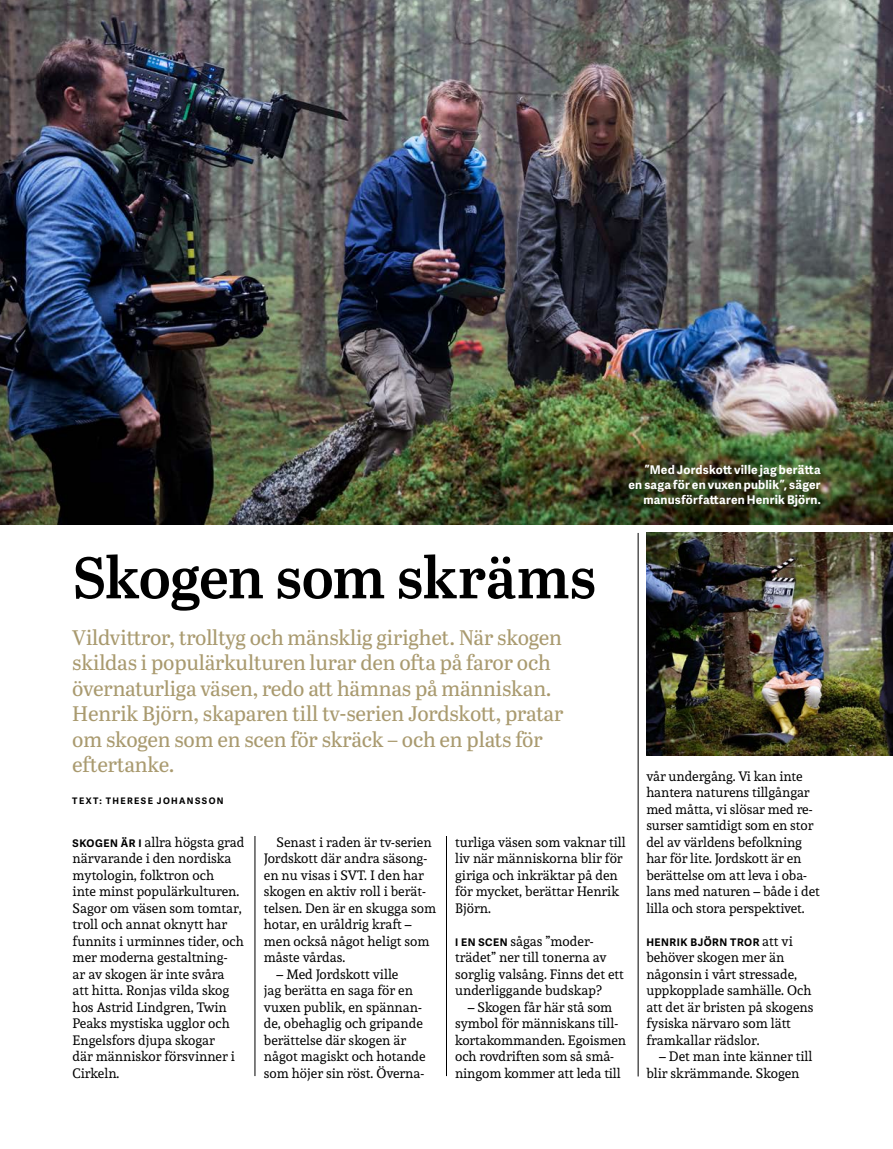
<style>
.page{position:relative;width:893px;height:1149px;background:#fff}
.page>*{position:absolute;margin:0;border:0;box-sizing:border-box;transform-origin:0 0}
.t1{font:600 58.5px "Abril Text";letter-spacing:-.01em;color:#000}
.t2{font:21px/25.5px "Abril Text";letter-spacing:-.01em;color:#a99a6f}
.t3{font:13.5px/16.5px "Andada";color:#000}
.t4{font:700 12px/15px "Adelle Sans";letter-spacing:.015em;color:#fff;text-align:right}
.t5{font:700 10.5px "Adelle Sans";letter-spacing:.05em;color:#000}
.t6{font:700 9px "Adelle Sans";letter-spacing:.155em;color:#000}
.s1{font-family:"Adelle Sans";font-weight:700;font-size:10.5px}
.s2{font-family:"Andada";font-weight:400;font-size:13.5px}
</style>
<div class="page">
<img style="left:0;top:0;width:893px;height:524px">
<hr style="left:255px;top:835px;width:1px;height:240px;background:#000">
<hr style="left:446px;top:835px;width:1px;height:240px;background:#000">
<hr style="left:638px;top:532px;width:1px;height:544px;background:#000">
<img style="left:646px;top:532px;width:247px;height:223px">
<p class="t4" style="left:628px;top:461px;width:194px">”Med Jordskott ville jag berätta en saga för en vuxen publik”, säger manusförfattaren Henrik Björn.</p>
<h1 class="t1" style="left:72px;top:534px;width:525px">Skogen som skräms</h1>
<p class="t2" style="left:72px;top:623px;width:493px">Vildvittror, trolltyg och mänsklig girighet. När skogen skildas i populärkulturen lurar den ofta på faror och övernaturliga väsen, redo att hämnas på människan.<br>Henrik Björn, skaparen till tv-serien Jordskott, pratar om skogen som en scen för skräck – och en plats för eftertanke.</p>
<p class="t6" style="left:72px;top:794px;width:153px">TEXT: THERESE JOHANSSON</p>
<p class="t3" style="left:73px;top:833px;width:173px"><span class="s1">SKOGEN ÄR I</span> allra högsta grad närvarande i den nordiska mytologin, folktron och<br>inte minst populärkulturen.<br>Sagor om väsen som tomtar, troll och annat oknytt har funnits i urminnes tider, och mer moderna gestaltning-<br>ar av skogen är inte svåra<br>att hitta. Ronjas vilda skog hos Astrid Lindgren, Twin<br>Peaks mystiska ugglor och<br>Engelsfors djupa skogar<br>där människor försvinner i<br>Cirkeln.</p>
<p class="t3" style="left:264px;top:833px;width:174px;text-indent:13px">Senast i raden är tv-serien<br>Jordskott där andra säsong&shy;en nu visas i SVT. I den har skogen en aktiv roll i berät&shy;telsen. Den är en skugga som hotar, en uråldrig kraft – men också något heligt som måste vårdas.</p>
<p class="t3" style="left:264px;top:965px;width:163px;text-indent:13px">– Med Jordskott ville<br>jag berätta en saga för en vuxen publik, en spännan&shy;de, obehaglig och gripande berättelse där skogen är något magiskt och hotande som höjer sin röst. Överna-</p>
<p class="t3" style="left:455px;top:833px;width:172px">turliga väsen som vaknar till liv när människorna blir för giriga och inkräktar på den för mycket, berättar Henrik<br>Björn.</p>
<p class="t3" style="left:455px;top:932px;width:170px"><span class="s1">I EN SCEN</span> sågas ”moder&shy;trädet” ner till tonerna av sorglig valsång. Finns det ett underliggande budskap?</p>
<p class="t3" style="left:455px;top:998px;width:172px;text-indent:13px">– Skogen får här stå som symbol för människans till&shy;kortakommanden. Egoismen och rovdriften som så små&shy;ningom kommer att leda till</p>
<p class="t3" style="left:646px;top:767px;width:175px">vår undergång. Vi kan inte hantera naturens tillgångar med måtta, vi slösar med re&shy;surser samtidigt som en stor del av världens befolkning har för lite. Jordskott är en berättelse om att leva i oba&shy;lans med naturen – både i det lilla och stora perspektivet.</p>
<p class="t5" style="left:646px;top:934px;width:148px">HENRIK BJÖRN TROR <span class="s2">att vi</span></p>
<p class="t3" style="left:646px;top:948px;width:169px">behöver skogen mer än någonsin i vårt stressade, uppkopplade samhälle. Och att det är bristen på skogens fysiska närvaro som lätt framkallar rädslor.</p>
<p class="t3" style="left:646px;top:1047px;width:168px;text-indent:13px">– Det man inte känner till blir skrämmande. Skogen</p>
</div>
